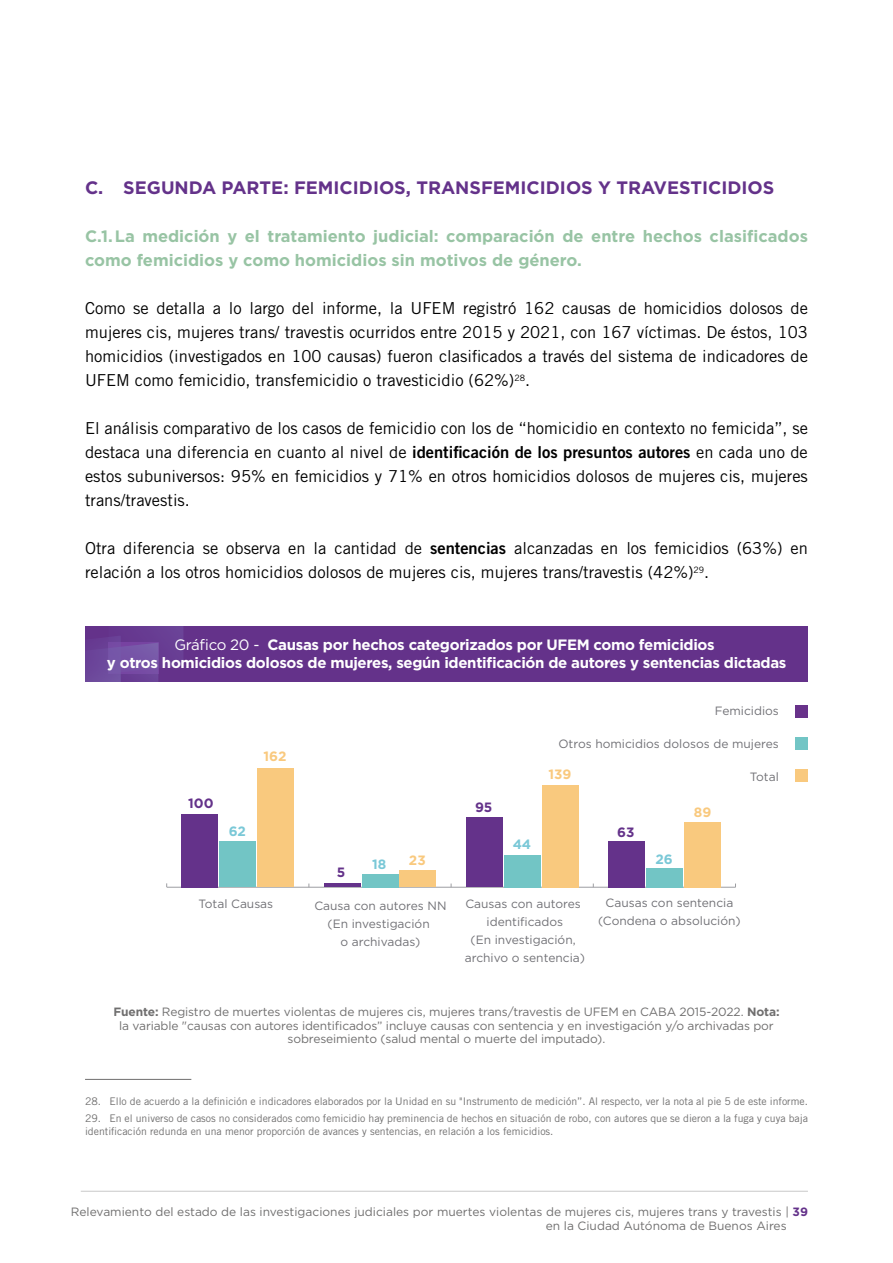
<style>
.page{position:relative;width:893px;height:1263px;background:#fff}
.page>*{position:absolute;margin:0;border:0;box-sizing:border-box;transform-origin:0 0}
.t1{font:700 18px "Gotham";color:#64328a}
.t2{font:16.5px/24px "Trade Gothic LT Std";color:#000;text-align:justify}
.t3{font:700 16.5px/24px "Gotham";color:#98c4a4}
.t4{font:700 15px/18px "Gotham";letter-spacing:-.02em;color:#fff;text-align:center}
.t5{font:700 13.5px "Gotham";color:#f9c97e}
.t6{font:700 13.5px "Gotham";color:#7ac8d7}
.t7{font:700 13.5px "Gotham";color:#64328a}
.t8{font:12px/13.5px "Gotham";letter-spacing:-.01em;color:#706f6f}
.t9{font:12px/18px "Gotham";color:#717176;text-align:center}
.t10{font:10.5px/13.5px "Trade Gothic LT Std";color:#706f6f}
.s1{font-family:"Trade Gothic LT Std Bd 2"}
.s2{font-weight:400}
.s3{font-weight:700}
.s4{font-weight:700;color:#64328a}
</style>
<div class="page">
<hr style="left:81px;top:1191px;width:727px;height:1px;background:#c8c8c8">
<div style="left:85px;top:626px;width:723px;height:55px;background:#64328a"></div>
<svg style="left:85px;top:626px;width:98px;height:55px"></svg>
<hr style="left:167px;top:887px;width:568px;height:1px;background:#9d9ea2">
<div style="left:258px;top:768px;width:36px;height:119px;background:#f9c97e"></div>
<div style="left:400px;top:870px;width:36px;height:17px;background:#f9c97e"></div>
<div style="left:542px;top:785px;width:36px;height:102px;background:#f9c97e"></div>
<div style="left:684px;top:822px;width:36px;height:65px;background:#f9c97e"></div>
<div style="left:220px;top:842px;width:36px;height:45px;background:#72c5c5"></div>
<div style="left:362px;top:874px;width:36px;height:13px;background:#72c5c5"></div>
<div style="left:504px;top:855px;width:36px;height:32px;background:#72c5c5"></div>
<div style="left:646px;top:868px;width:36px;height:19px;background:#72c5c5"></div>
<div style="left:182px;top:814px;width:36px;height:73px;background:#64328a"></div>
<hr style="left:324px;top:883px;width:36px;height:4px;background:#64328a">
<div style="left:466px;top:817px;width:36px;height:70px;background:#64328a"></div>
<div style="left:608px;top:841px;width:36px;height:46px;background:#64328a"></div>
<div style="left:795px;top:705px;width:12px;height:12px;background:#68328a"></div>
<div style="left:795px;top:737px;width:12px;height:12px;background:#72c5c5"></div>
<div style="left:795px;top:769px;width:12px;height:13px;background:#f9c97e"></div>
<hr style="left:85px;top:1079px;width:106px;height:1px;background:#706f6f">
<p class="t1" style="left:85px;top:176px;width:691px">C. SEGUNDA PARTE: FEMICIDIOS, TRANSFEMICIDIOS Y TRAVESTICIDIOS</p>
<p class="t3" style="left:85px;top:224px;width:724px">C.1.La medición y el tratamiento judicial: comparación de entre hechos clasificados como femicidios y como homicidios sin motivos de género.</p>
<p class="t2" style="left:85px;top:296px;width:724px">Como se detalla a lo largo del informe, la UFEM registró 162 causas de homicidios dolosos de mujeres cis, mujeres trans/ travestis ocurridos entre 2015 y 2021, con 167 víctimas. De éstos, 103 homicidios (investigados en 100 causas) fueron clasificados a través del sistema de indicadores de UFEM como femicidio, transfemicidio o travesticidio (62%)<sup>28</sup>.</p>
<p class="t2" style="left:85px;top:416px;width:724px">El análisis comparativo de los casos de femicidio con los de “homicidio en contexto no femicida”, se destaca una diferencia en cuanto al nivel de <span class="s1">identificación de los presuntos autores</span> en cada uno de estos subuniversos: 95% en femicidios y 71% en otros homicidios dolosos de mujeres cis, mujeres trans/travestis.</p>
<p class="t2" style="left:85px;top:536px;width:724px">Otra diferencia se observa en la cantidad de <span class="s1">sentencias</span> alcanzadas en los femicidios (63%) en relación a los otros homicidios dolosos de mujeres cis, mujeres trans/travestis (42%)<sup>29</sup>.</p>
<p class="t4" style="left:107px;top:635px;width:681px"><span class="s2">Gráfico 20 -</span> Causas por hechos categorizados por UFEM como femicidios<br>y otros homicidios dolosos de mujeres, según identificación de autores y sentencias dictadas</p>
<p class="t7" style="left:188px;top:794px;width:27px">100</p>
<p class="t6" style="left:229px;top:822px;width:19px">62</p>
<p class="t5" style="left:263px;top:747px;width:25px">162</p>
<p class="t7" style="left:337px;top:863px;width:10px">5</p>
<p class="t6" style="left:372px;top:856px;width:16px">18</p>
<p class="t5" style="left:409px;top:852px;width:18px">23</p>
<p class="t7" style="left:475px;top:798px;width:19px">95</p>
<p class="t6" style="left:513px;top:835px;width:20px">44</p>
<p class="t9" style="left:715px;top:701px;width:66px">Femicidios</p>
<p class="t9" style="left:558px;top:734px;width:222px">Otros homicidios dolosos de mujeres</p>
<p class="t9" style="left:750px;top:767px;width:30px">Total</p>
<p class="t5" style="left:548px;top:765px;width:24px">139</p>
<p class="t7" style="left:617px;top:824px;width:19px">63</p>
<p class="t6" style="left:655px;top:850px;width:19px">26</p>
<p class="t5" style="left:694px;top:804px;width:19px">89</p>
<p class="t9" style="left:199px;top:894px;width:76px">Total Causas</p>
<p class="t9" style="left:314px;top:896px;width:134px">Causa con autores NN (En investigación<br>o archivadas)</p>
<p class="t9" style="left:465px;top:894px;width:122px">Causas con autores identificados<br>(En investigación, archivo o sentencia)</p>
<p class="t9" style="left:598px;top:893px;width:144px">Causas con sentencia (Condena o absolución)</p>
<p class="t8" style="left:113px;top:1005px;width:668px;text-align:center"><span class="s3">Fuente:</span> Registro de muertes violentas de mujeres cis, mujeres trans/travestis de UFEM en CABA 2015-2022. <span class="s3">Nota: </span>la variable "causas con autores identificados” incluye causas con sentencia y en investigación y/o archivadas por sobreseimiento (salud mental o muerte del imputado).</p>
<p class="t10" style="left:85px;top:1094px;width:724px">28. Ello de acuerdo a la definición e indicadores elaborados por la Unidad en su "Instrumento de medición”. Al respecto, ver la nota al pie 5 de este informe.</p>
<p class="t10" style="left:85px;top:1111px;width:724px">29. En el universo de casos no considerados como femicidio hay preminencia de hechos en situación de robo, con autores que se dieron a la fuga y cuya baja identificación redunda en una menor proporción de avances y sentencias, en relación a los femicidios.</p>
<p class="t8" style="left:546px;top:1204px;width:264px;line-height:14.4px;text-indent:-475px">Relevamiento del estado de las investigaciones judiciales por muertes violentas de mujeres cis, mujeres trans y travestis | <span class="s4">39 </span>en la Ciudad Autónoma de Buenos Aires</p>
</div>
